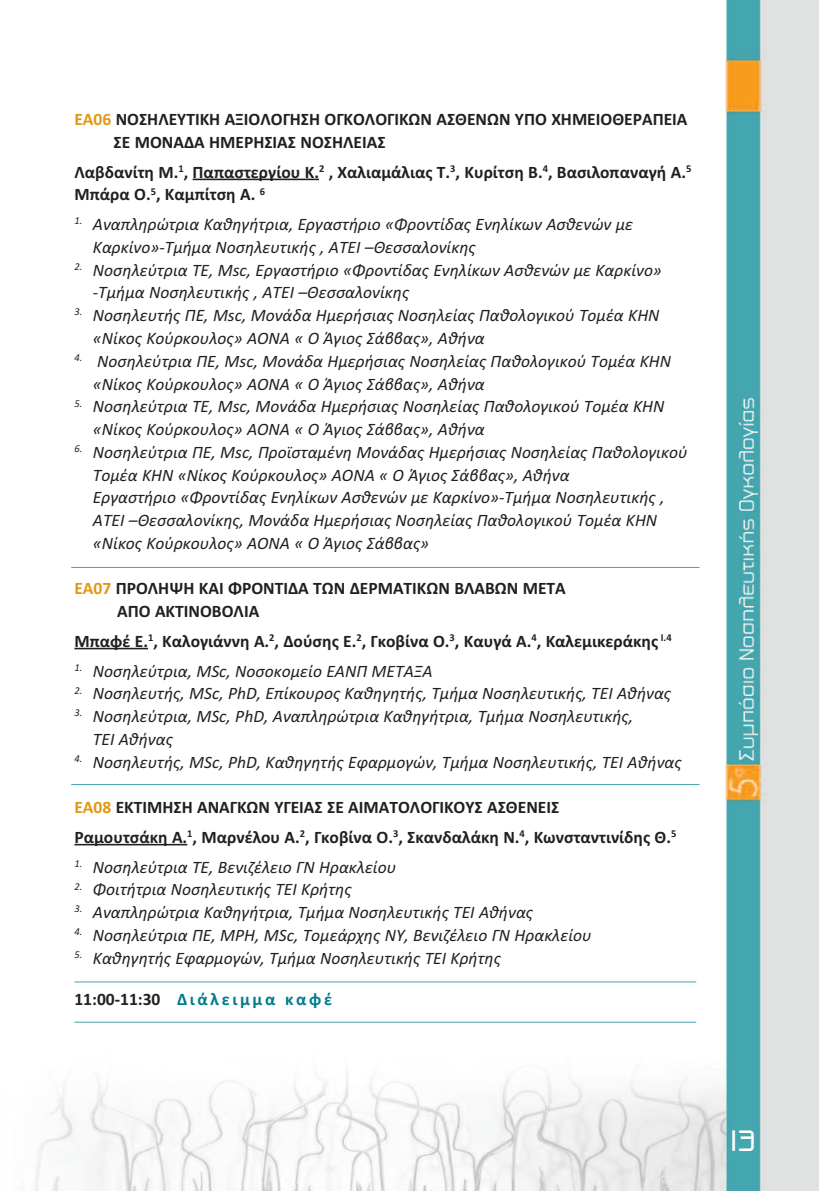
<style>
.page{position:relative;width:819px;height:1191px;background:#fff}
.page>*{position:absolute;margin:0;border:0;box-sizing:border-box;transform-origin:0 0}
.t1{font:31.5px "PF Haus Square";color:#fff}
.t2{font:italic 17.5px/22.8px "Calibri";color:#231f20}
.t3{font:700 17.5px/22.8px "Calibri";color:#231f20}
.t4{font:700 17.5px "Calibri";letter-spacing:.15em;color:#007c8c}
.s1{color:#e39716}
.s2{color:#231f20}
</style>
<div class="page">
<img style="left:35px;top:0;width:784px;height:1191px">
<hr style="left:192px;top:179px;width:127px;height:1px;background:#231f20">
<hr style="left:74px;top:648px;width:74px;height:1px;background:#231f20">
<hr style="left:74px;top:844px;width:113px;height:1px;background:#231f20">
<hr style="left:71px;top:567px;width:628px;height:1px;background:#44a5ae">
<hr style="left:71px;top:784px;width:628px;height:1px;background:#44a5ae">
<hr style="left:74px;top:981px;width:622px;height:1px;background:#44a5ae">
<hr style="left:74px;top:1021px;width:622px;height:1px;background:#44a5ae">
<p class="t3" style="left:114px;top:108px;width:575px;text-indent:-39px"><span class="s1">ΕΑ06</span> ΝΟΣΗΛΕΥΤΙΚΗ ΑΞΙΟΛΟΓΗΣΗ ΟΓΚΟΛΟΓΙΚΩΝ ΑΣΘΕΝΩΝ ΥΠΟ ΧΗΜΕΙΟΘΕΡΑΠΕΙΑ<br>ΣΕ ΜΟΝΑΔΑ ΗΜΕΡΗΣΙΑΣ ΝΟΣΗΛΕΙΑΣ</p>
<p class="t3" style="left:74px;top:160px;width:618px">Λαβδανίτη Μ.<sup>1</sup>, Παπαστεργίου Κ.<sup>2</sup> , Χαλιαμάλιας Τ.<sup>3</sup>, Κυρίτση Β.<sup>4</sup>, Βασιλοπαναγή Α.<sup>5<br></sup>Μπάρα Ο.<sup>5</sup>, Καμπίτση Α. <sup>6</sup></p>
<p class="t2" style="left:93px;top:213px;width:541px;text-indent:-19px"><sup>1.</sup> Αναπληρώτρια Καθηγήτρια, Εργαστήριο «Φροντίδας Ενηλίκων Ασθενών με<br>Καρκίνο»-Τμήμα Νοσηλευτικής , ΑΤΕΙ –Θεσσαλονίκης</p>
<p class="t2" style="left:93px;top:258px;width:570px;text-indent:-19px"><sup>2.</sup> Νοσηλεύτρια ΤΕ, Msc, Εργαστήριο «Φροντίδας Ενηλίκων Ασθενών με Καρκίνο» -Τμήμα Νοσηλευτικής , ΑΤΕΙ –Θεσσαλονίκης</p>
<p class="t2" style="left:93px;top:304px;width:568px;text-indent:-19px"><sup>3.</sup> Νοσηλευτής ΠΕ, Msc, Μονάδα Ημερήσιας Νοσηλείας Παθολογικού Τομέα ΚΗΝ «Νίκος Κούρκουλος» ΑΟΝΑ « Ο Άγιος Σάββας», Αθήνα</p>
<p class="t2" style="left:93px;top:349px;width:579px;text-indent:-19px"><sup>4.</sup> Νοσηλεύτρια ΠΕ, Msc, Μονάδα Ημερήσιας Νοσηλείας Παθολογικού Τομέα ΚΗΝ «Νίκος Κούρκουλος» ΑΟΝΑ « Ο Άγιος Σάββας», Αθήνα</p>
<p class="t2" style="left:93px;top:395px;width:573px;text-indent:-19px"><sup>5.</sup> Νοσηλεύτρια ΤΕ, Msc, Μονάδα Ημερήσιας Νοσηλείας Παθολογικού Τομέα ΚΗΝ «Νίκος Κούρκουλος» ΑΟΝΑ « Ο Άγιος Σάββας», Αθήνα</p>
<p class="t2" style="left:93px;top:440px;width:596px;text-indent:-19px"><sup>6.</sup> Νοσηλεύτρια ΠΕ, Msc, Προϊσταμένη Μονάδας Ημερήσιας Νοσηλείας Παθολογικού Τομέα ΚΗΝ «Νίκος Κούρκουλος» ΑΟΝΑ « Ο Άγιος Σάββας», Αθήνα<br>Εργαστήριο «Φροντίδας Ενηλίκων Ασθενών με Καρκίνο»-Τμήμα Νοσηλευτικής , ΑΤΕΙ –Θεσσαλονίκης, Μονάδα Ημερήσιας Νοσηλείας Παθολογικού Τομέα ΚΗΝ «Νίκος Κούρκουλος» ΑΟΝΑ « Ο Άγιος Σάββας»</p>
<p class="t3" style="left:117px;top:577px;width:450px;text-indent:-43px"><span class="s1">ΕΑ07</span> ΠΡΟΛΗΨΗ ΚΑΙ ΦΡΟΝΤΙΔΑ ΤΩΝ ΔΕΡΜΑΤΙΚΩΝ ΒΛΑΒΩΝ ΜΕΤΑ<br>ΑΠΟ ΑΚΤΙΝΟΒΟΛΙΑ</p>
<p class="t3" style="left:74px;top:629px;width:598px">Μπαφέ Ε.<sup>1</sup>, Καλογιάννη Α.<sup>2</sup>, Δούσης Ε.<sup>2</sup>, Γκοβίνα Ο.<sup>3</sup>, Καυγά Α.<sup>4</sup>, Καλεμικεράκης <sup>Ι.4</sup></p>
<p class="t2" style="left:74px;top:659px;width:359px"><sup>1.</sup> Νοσηλεύτρια, MSc, Νοσοκομείο ΕΑΝΠ ΜΕΤΑΞΑ</p>
<p class="t2" style="left:74px;top:682px;width:598px"><sup>2.</sup> Νοσηλευτής, MSc, PhD, Επίκουρος Καθηγητής, Τμήμα Νοσηλευτικής, ΤΕΙ Αθήνας</p>
<p class="t2" style="left:93px;top:704px;width:541px;text-indent:-19px"><sup>3.</sup> Νοσηλεύτρια, MSc, PhD, Αναπληρώτρια Καθηγήτρια, Τμήμα Νοσηλευτικής,<br>ΤΕΙ Αθήνας</p>
<p class="t2" style="left:74px;top:750px;width:608px"><sup>4.</sup> Νοσηλευτής, MSc, PhD, Καθηγητής Εφαρμογών, Τμήμα Νοσηλευτικής, ΤΕΙ Αθήνας</p>
<p class="t3" style="left:74px;top:792px;width:603px;line-height:29.8px"><span class="s1">ΕΑ08</span> ΕΚΤΙΜΗΣΗ ΑΝΑΓΚΩΝ ΥΓΕΙΑΣ ΣΕ ΑΙΜΑΤΟΛΟΓΙΚΟΥΣ ΑΣΘΕΝΕΙΣ<br>Ραμουτσάκη Α.<sup>1</sup>, Μαρνέλου Α.<sup>2</sup>, Γκοβίνα Ο.<sup>3</sup>, Σκανδαλάκη Ν.<sup>4</sup>, Κωνσταντινίδης Θ.<sup>5</sup></p>
<p class="t2" style="left:74px;top:855px;width:323px"><sup>1.</sup> Νοσηλεύτρια ΤΕ, Βενιζέλειο ΓΝ Ηρακλείου</p>
<p class="t2" style="left:74px;top:878px;width:279px"><sup>2.</sup> Φοιτήτρια Νοσηλευτικής ΤΕΙ Κρήτης</p>
<p class="t2" style="left:74px;top:900px;width:460px"><sup>3.</sup> Αναπληρώτρια Καθηγήτρια, Τμήμα Νοσηλευτικής ΤΕΙ Αθήνας</p>
<p class="t2" style="left:74px;top:923px;width:518px"><sup>4.</sup> Νοσηλεύτρια ΠΕ, MPH, MSc, Τομεάρχης ΝΥ, Βενιζέλειο ΓΝ Ηρακλείου</p>
<p class="t2" style="left:74px;top:946px;width:428px"><sup>5.</sup> Καθηγητής Εφαρμογών, Τμήμα Νοσηλευτικής ΤΕΙ Κρήτης</p>
<p class="t4" style="left:74px;top:989px;width:259px"><span class="s2">11:00-11:30</span> Διάλειμμα καφέ</p>
<h1 class="t1" style="left:730px;top:1123px;width:27px">13</h1>
</div>
